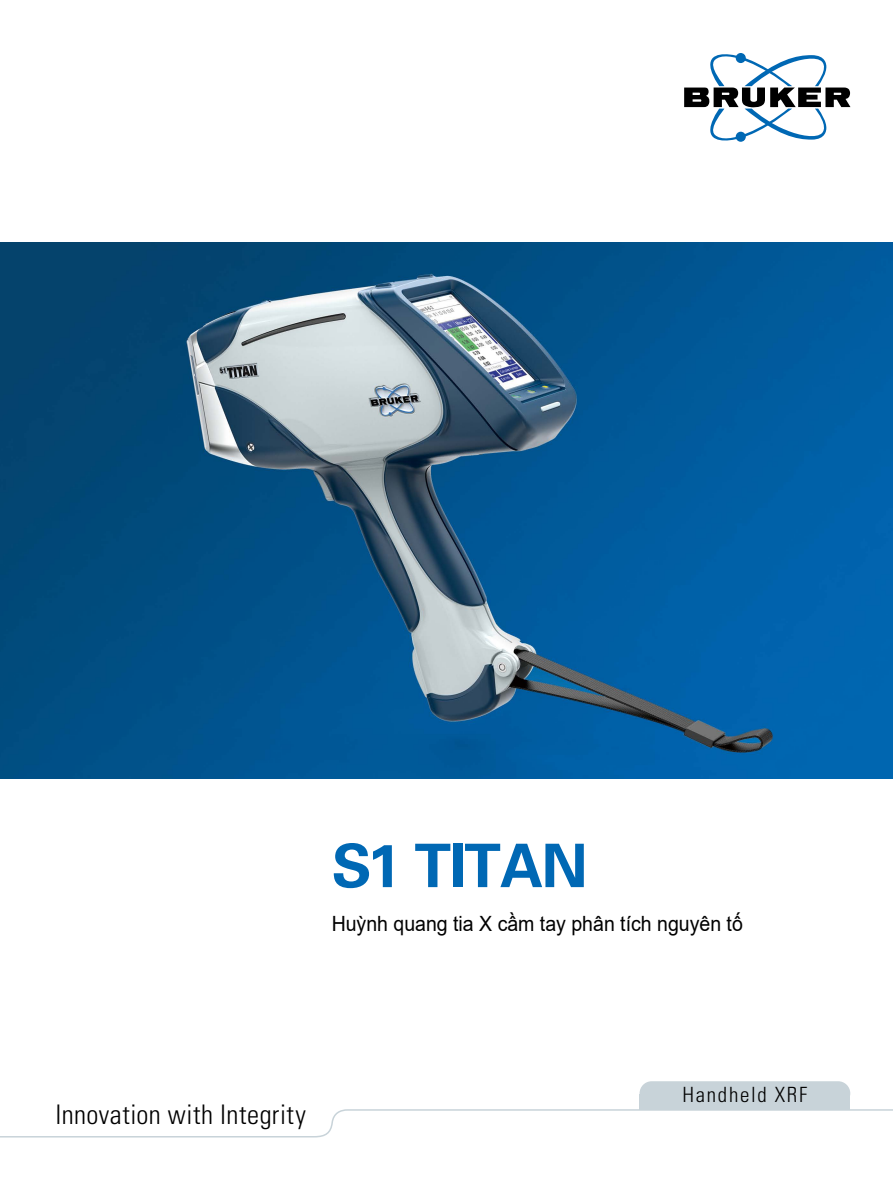
<style>
.page{position:relative;width:893px;height:1187px;background:#fff}
.page>*{position:absolute;margin:0;border:0;box-sizing:border-box;transform-origin:0 0}
.t1{font:700 60px "Univers LT Std";letter-spacing:-.03em;color:#0068b4}
.t2{font:300 condensed 27px "Univers LT Std";letter-spacing:.015em;color:#000}
.t3{font:21px "Arial";color:#000;scale:.93 1}
.t4{font:300 condensed 21px "Univers LT Std";letter-spacing:.08em;color:#000}
</style>
<div class="page">
<svg style="left:684px;top:53px;width:166px;height:89px"></svg>
<div style="left:639px;top:1093px;width:211px;height:16px;background:#c8d3d9"></div>
<div style="left:639px;top:1081px;width:211px;height:24px;background:#c8d3d9;border-radius:12px"></div>
<svg style="left:0;top:1109px;width:893px;height:29px"></svg>
<img style="left:0;top:242px;width:893px;height:536px">
<h1 class="t1" style="left:332px;top:830px;width:258px">S1 TITAN</h1>
<p class="t3" style="left:332px;top:912px;width:444px">Huỳnh quang tia X cầm tay phân tích nguyên tố</p>
<p class="t2" style="left:55px;top:1097px;width:252px">Innovation with Integrity</p>
<p class="t4" style="left:683px;top:1082px;width:126px">Handheld XRF</p>
</div>
